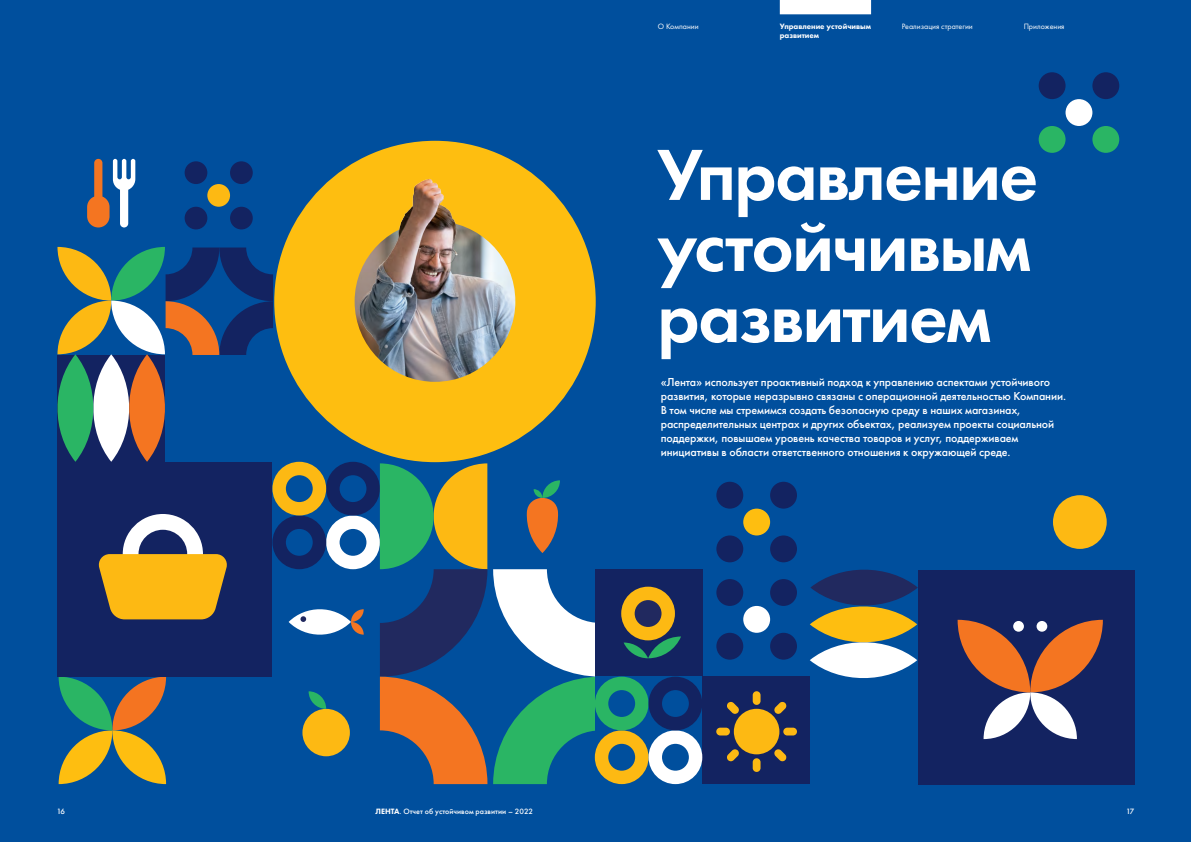
<style>
.page{position:relative;width:1191px;height:842px;background:#004f9d}
.page>*{position:absolute;margin:0;border:0;box-sizing:border-box;transform-origin:0 0}
.t1{font:75px/71px "Futura New Demi";letter-spacing:-.025em;color:#fff;text-align:justify}
.t2{font:500 12px/14px "Futura New";letter-spacing:-.01em;color:#fff}
.t3{font:500 8px "Futura New";color:#fff}
.t4{font:8px "Futura New";color:#fff}
.t5{font:800 8px/9.6px "Futura New";color:#fff}
.s1{font-weight:800}
</style>
<div class="page">
<svg style="left:526px;top:480px;width:34px;height:73px"></svg>
<svg style="left:113px;top:159px;width:22px;height:68px"></svg>
<svg style="left:94px;top:159px;width:8px;height:38px"></svg>
<div style="left:87px;top:196px;width:23px;height:31px;background:#f47521;border-radius:11px"></div>
<div style="left:185px;top:207px;width:22px;height:22px;background:#132361;border-radius:50%"></div>
<div style="left:230px;top:161px;width:23px;height:23px;background:#132361;border-radius:50%"></div>
<div style="left:185px;top:161px;width:22px;height:23px;background:#132361;border-radius:50%"></div>
<div style="left:207px;top:184px;width:23px;height:23px;background:#fdb913;border-radius:50%"></div>
<div style="left:230px;top:207px;width:23px;height:22px;background:#132361;border-radius:50%"></div>
<svg style="left:57px;top:247px;width:430px;height:537px"></svg>
<div style="left:274px;top:141px;width:322px;height:321px;background:#febe10;border-radius:50%"></div>
<img style="left:354px;top:221px;width:161px;height:161px;border-radius:80px">
<img style="left:274px;top:144px;width:237px;height:194px">
<div style="left:1053px;top:495px;width:53px;height:54px;background:#fdb913;border-radius:50%"></div>
<div style="left:702px;top:677px;width:107px;height:107px;background:#132361"></div>
<div style="left:918px;top:570px;width:216px;height:215px;background:#132361"></div>
<svg style="left:493px;top:569px;width:209px;height:215px"></svg>
<svg style="left:716px;top:691px;width:81px;height:81px"></svg>
<svg style="left:809px;top:569px;width:109px;height:115px"></svg>
<svg style="left:957px;top:620px;width:145px;height:119px"></svg>
<div style="left:1013px;top:621px;width:11px;height:11px;background:#fff;border-radius:50%"></div>
<div style="left:1036px;top:621px;width:11px;height:11px;background:#fff;border-radius:50%"></div>
<div style="left:716px;top:633px;width:27px;height:27px;background:#132361;border-radius:50%"></div>
<div style="left:770px;top:579px;width:27px;height:27px;background:#132361;border-radius:50%"></div>
<div style="left:716px;top:579px;width:27px;height:27px;background:#132361;border-radius:50%"></div>
<div style="left:743px;top:606px;width:27px;height:27px;background:#fff;border-radius:50%"></div>
<div style="left:770px;top:633px;width:27px;height:27px;background:#132361;border-radius:50%"></div>
<div style="left:716px;top:535px;width:27px;height:27px;background:#132361;border-radius:50%"></div>
<div style="left:770px;top:482px;width:27px;height:27px;background:#132361;border-radius:50%"></div>
<div style="left:716px;top:482px;width:27px;height:27px;background:#132361;border-radius:50%"></div>
<div style="left:743px;top:509px;width:27px;height:26px;background:#febe10;border-radius:50%"></div>
<div style="left:770px;top:535px;width:27px;height:27px;background:#132361;border-radius:50%"></div>
<div style="left:1038px;top:126px;width:27px;height:27px;background:#2ab564;border-radius:50%"></div>
<div style="left:1092px;top:72px;width:27px;height:27px;background:#132361;border-radius:50%"></div>
<div style="left:1038px;top:72px;width:27px;height:27px;background:#132361;border-radius:50%"></div>
<div style="left:1065px;top:99px;width:27px;height:27px;background:#fff;border-radius:50%"></div>
<div style="left:1092px;top:126px;width:27px;height:27px;background:#2ab564;border-radius:50%"></div>
<div style="left:780px;top:0;width:91px;height:14px;background:#fff"></div>
<p class="t4" style="left:658px;top:21px;width:42px">О Компании</p>
<p class="t5" style="left:780px;top:21px;width:93px">Управление устойчивым развитием</p>
<p class="t4" style="left:901px;top:21px;width:73px">Реализация стратегии</p>
<p class="t4" style="left:1023px;top:21px;width:42px">Приложения</p>
<h1 class="t1" style="left:657px;top:139px;width:383px">Управление устойчивым развитием</h1>
<p class="t2" style="left:661px;top:375px;width:407px">«Лента» использует проактивный подход к управлению аспектами устойчивого развития, которые неразрывно связаны с операционной деятельностью Компании.<br>В том числе мы стремимся создать безопасную среду в наших магазинах, распределительных центрах и других объектах, реализуем проекты социальной поддержки, повышаем уровень качества товаров и услуг, поддерживаем инициативы в области ответственного отношения к окружающей среде.</p>
<p class="t3" style="left:57px;top:807px;width:10px">16</p>
<p class="t3" style="left:375px;top:807px;width:159px"><span class="s1">ЛЕНТА</span>. Отчет об устойчивом развитии – 2022</p>
<p class="t3" style="left:1126px;top:807px;width:9px">17</p>
</div>
